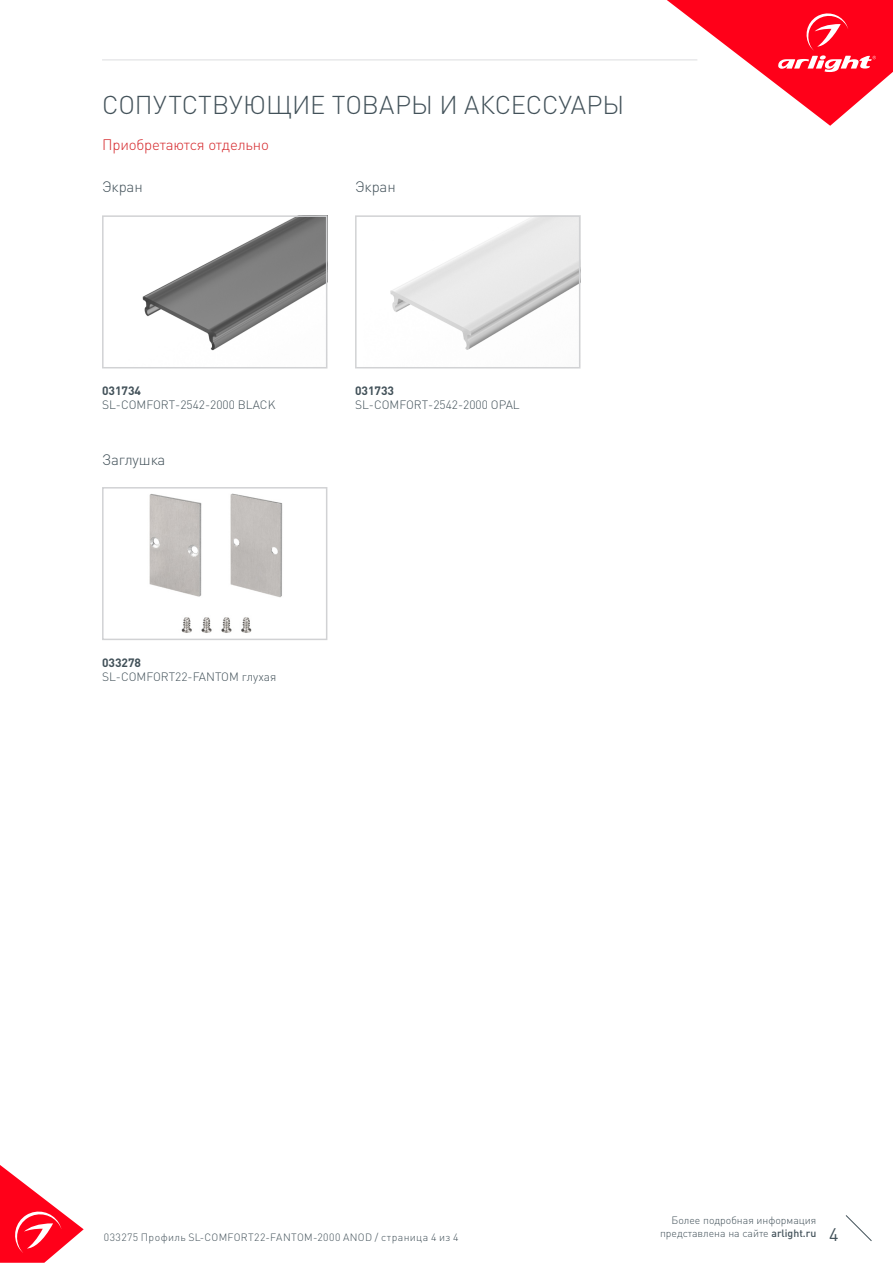
<style>
.page{position:relative;width:893px;height:1263px;background:#fff}
.page>*{position:absolute;margin:0;border:0;box-sizing:border-box;transform-origin:0 0}
.t1{font:300 25.5px "DIN Pro";color:#425159}
.t2{font:18px "DIN Pro";color:#425159}
.t3{font:300 15px "DIN Pro";letter-spacing:-.01em;color:#d5262a}
.t4{font:300 15px "DIN Pro";letter-spacing:-.01em;color:#425159}
.t5{font:300 12px "DIN Pro";color:#425159}
.t6{font:700 12px "DIN Pro";color:#425159}
.t7{font:300 10.5px "DIN Pro";letter-spacing:.035em;color:#425159}
.t8{font:300 10.5px "DIN Pro";letter-spacing:.01em;color:#425159}
.s1{font-weight:500}
</style>
<div class="page">
<svg style="left:0;top:1165px;width:84px;height:98px"></svg>
<svg style="left:845px;top:1215px;width:27px;height:26px"></svg>
<svg style="left:667px;top:0;width:226px;height:126px"></svg>
<hr style="left:102px;top:60px;width:595px;height:1px;background:#dcdddf">
<img style="left:142px;top:218px;width:182px;height:133px">
<div style="left:102px;top:215px;width:225px;height:153px;border:2px solid #d1d2d4"></div>
<img style="left:390px;top:218px;width:187px;height:132px">
<div style="left:355px;top:215px;width:225px;height:153px;border:2px solid #d1d2d4"></div>
<img style="left:149px;top:493px;width:134px;height:140px">
<div style="left:102px;top:487px;width:225px;height:153px;border:2px solid #d1d2d4"></div>
<p class="t1" style="left:102px;top:87px;width:524px">СОПУТСТВУЮЩИЕ ТОВАРЫ И АКСЕССУАРЫ</p>
<p class="t3" style="left:102px;top:134px;width:168px">Приобретаются отдельно</p>
<p class="t4" style="left:102px;top:177px;width:42px">Экран</p>
<p class="t4" style="left:355px;top:177px;width:42px">Экран</p>
<p class="t6" style="left:102px;top:382px;width:41px">031734</p>
<p class="t5" style="left:102px;top:397px;width:175px">SL-COMFORT-2542-2000 BLACK</p>
<p class="t4" style="left:102px;top:449px;width:65px">Заглушка</p>
<p class="t6" style="left:102px;top:654px;width:41px">033278</p>
<p class="t5" style="left:102px;top:669px;width:176px">SL-COMFORT22-FANTOM глухая</p>
<p class="t6" style="left:355px;top:382px;width:41px">031733</p>
<p class="t5" style="left:355px;top:397px;width:166px">SL-COMFORT-2542-2000 OPAL</p>
<p class="t8" style="left:672px;top:1213px;width:146px">Более подробная информация</p>
<p class="t8" style="left:660px;top:1226px;width:158px">представлена на сайте <span class="s1">arlight.ru</span></p>
<p class="t7" style="left:104px;top:1230px;width:356px">033275 Профиль SL-COMFORT22-FANTOM-2000 ANOD / страница 4 из 4</p>
<h2 class="t2" style="left:829px;top:1222px;width:11px">4</h2>
</div>
